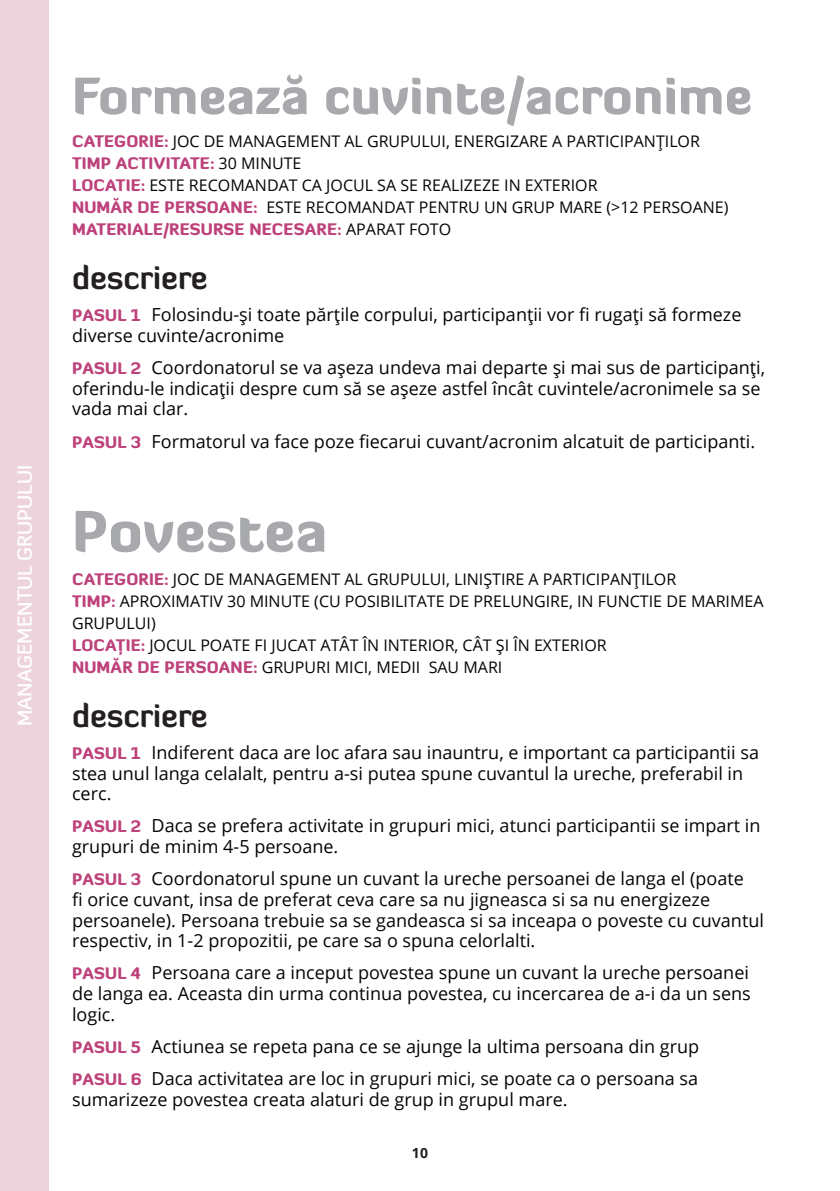
<style>
.page{position:relative;width:840px;height:1191px;background:#fff}
.page>*{position:absolute;margin:0;border:0;box-sizing:border-box;transform-origin:0 0}
.t1{font:900 56px "Diavlo";color:#a8a9ad}
.t2{font:900 50px "Diavlo";letter-spacing:.01em;color:#a8a9ad}
.t3{font:700 32px "Diavlo";color:#231f20}
.t4{font:500 20px "Diavlo";color:#fff}
.t5{font:18px/20.8px "Open Sans";color:#040503}
.t6{font:16px/22px "Open Sans";color:#040503}
.t7{font:700 14px "Open Sans";color:#231f20}
.s1{font-family:"Diavlo";font-weight:900;color:#bd417a}
.s2{font-family:"Diavlo";font-weight:900;font-size:16px;color:#bd417a}
</style>
<div class="page">
<div style="left:0;top:0;width:49px;height:1191px;background:#edd4dc"></div>
<p class="t4" style="left:12px;top:728px;width:267px;rotate:-90deg">activităţi managementul</p>
<p class="t4" style="left:12px;top:726px;width:263px;rotate:-90deg">Managementul grupului</p>
<p class="t2" style="left:72px;top:63px;width:681px">FORMEAZĂ CUVINTE/ACRONIME</p>
<p class="t6" style="left:72px;top:130px;width:657px"><span class="s1">CATEGORIE:</span> joc de management al grupului, energizare a participanților <span class="s1">TIMP ACTIVITATE:</span> 30 minute<br><span class="s1">LOCATIE:</span> este recomandat ca jocul sa se realizeze in exterior<br><span class="s1">NUMĂR DE PERSOAN E:</span> Este recomandat pentru un grup mare (&gt;12 persoane)<br><span class="s1">MATERIALE/RESURSE N ECESARE:</span> Aparat foto</p>
<p class="t3" style="left:72px;top:257px;width:137px">descriere</p>
<p class="t5" style="left:72px;top:304px;width:670px"><span class="s2">PASUL 1</span> Folosindu-şi toate părţile corpului, participanţii vor fi rugaţi să formeze diverse cuvinte/acronime</p>
<p class="t5" style="left:72px;top:357px;width:694px"><span class="s2">PASUL 2</span> Coordonatorul se va aşeza undeva mai departe şi mai sus de participanţi, oferindu-le indicaţii despre cum să se aşeze astfel încât cuvintele/acronimele sa se vada mai clar.</p>
<p class="t5" style="left:72px;top:430px;width:684px"><span class="s2">PASUL 3</span> Formatorul va face poze fiecarui cuvant/acronim alcatuit de participanti.</p>
<p class="t1" style="left:72px;top:495px;width:256px">POVESTEA</p>
<p class="t6" style="left:72px;top:568px;width:692px"><span class="s1">CATEGORIE:</span> joc de management al grupului, liniștire a participanților<br><span class="s1">TIMP:</span> aproximativ 30 minute (cu posibilitate de prelungire, in functie de marimea grupului)<br><span class="s1">LOCAȚIE:</span> jocul poate fi jucat atât în interior, cât și în exterior<br><span class="s1">NUMĂR DE PERSOANE:</span> Grupuri mici, medii sau mari</p>
<p class="t3" style="left:72px;top:695px;width:137px">descriere</p>
<p class="t5" style="left:72px;top:741px;width:688px"><span class="s2">PASUL 1</span> I ndiferent daca are loc afara sau inauntru, e important ca participantii sa stea unul langa celalalt, pentru a-si putea spune cuvantul la ureche, preferabil in cerc.</p>
<p class="t5" style="left:72px;top:815px;width:689px"><span class="s2">PASUL 2</span> Daca se prefera activitate in grupuri mici, atunci participantii se impart in grupuri de minim 4-5 persoane.</p>
<p class="t5" style="left:72px;top:867px;width:693px"><span class="s2">PASUL 3</span> Coordonatorul spune un cuvant la ureche persoanei de langa el (poate<br>fi orice cuvant, insa de preferat ceva care sa nu jigneasca si sa nu energizeze persoanele). Persoana trebuie sa se gandeasca si sa inceapa o poveste cu cuvantul respectiv, in 1-2 propozitii, pe care sa o spuna celorlalti.</p>
<p class="t5" style="left:72px;top:962px;width:680px;text-align:justify"><span class="s2">PASUL 4</span> Persoana care a inceput povestea spune un cuvant la ureche persoanei de langa ea. Aceasta din urma continua povestea, cu incercarea de a-i da un sens logic.</p>
<p class="t5" style="left:72px;top:1029px;width:628px;line-height:32px"><span class="s2">PASUL 5</span> Actiunea se repeta pana ce se ajunge la ultima persoana din grup<br><span class="s2">PASUL 6</span> Daca activitatea are loc in grupuri mici, se poate ca o persoana sa</p>
<p class="t5" style="left:72px;top:1088px;width:497px">sumarizeze povestea creata alaturi de grup in grupul mare.</p>
<p class="t7" style="left:412px;top:1143px;width:17px">10</p>
</div>
